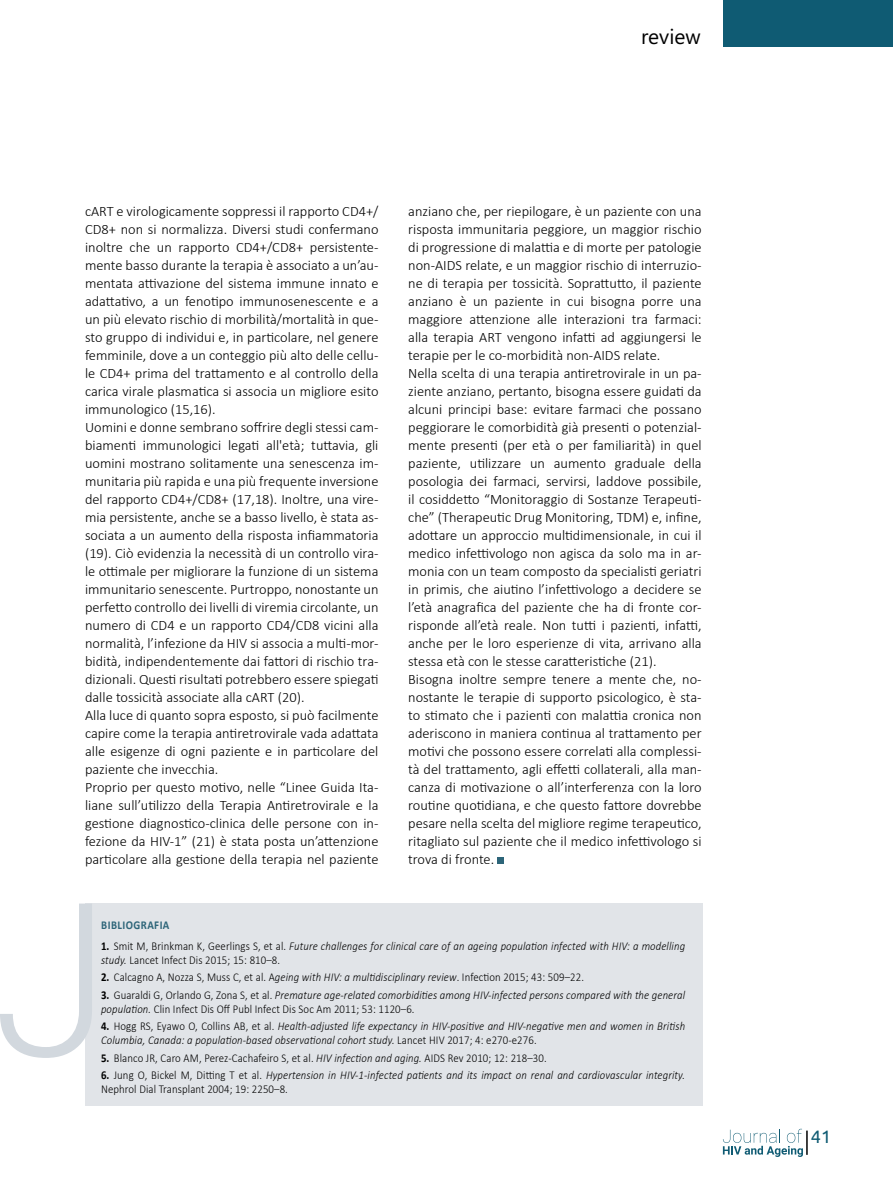
<style>
.page{position:relative;width:893px;height:1191px;background:#fff}
.page>*{position:absolute;margin:0;border:0;box-sizing:border-box;transform-origin:0 0}
.t1{font:21px "Segoe WP";color:#000}
.t2{font:18px "Ubuntu";color:#0f5b73}
.t3{font:300 14.4px/18px "Calibri";color:#000;text-align:justify}
.t4{font:italic 300 12px/13.5px "Calibri";letter-spacing:.01em;color:#000;scale:.9 1}
.t5{font:300 12px "Calibri";letter-spacing:.01em;color:#000;scale:.9 1}
.t6{font:700 12px "Calibri";letter-spacing:.04em;color:#2d6579;scale:.9 1}
.s1{font-weight:700;font-style:normal}
.s2{font-style:normal}
.s3{font-weight:700}
.s4{font-style:italic}
</style>
<div class="page">
<div style="left:723px;top:0;width:170px;height:47px;background:#0f5b73"></div>
<svg style="left:723px;top:1128px;width:80px;height:29px"></svg>
<hr style="left:806px;top:1130px;width:2px;height:24px;background:#000">
<div style="left:497px;top:857px;width:7px;height:7px;background:#2d6579"></div>
<div style="left:85px;top:903px;width:617px;height:202px;background:#e1e4e8"></div>
<svg style="left:0;top:903px;width:92px;height:155px"></svg>
<p class="t1" style="left:641px;top:22px;width:61px">review</p>
<p class="t3" style="left:85px;top:202px;width:295px">cART e virologicamente soppressi il rapporto CD4+/ CD8+ non si normalizza. Diversi studi confermano inoltre che un rapporto CD4+/CD8+ persistente&shy;mente basso durante la terapia è associato a un’au&shy;mentata attivazione del sistema immune innato e adattativo, a un fenotipo immunosenescente e a un più elevato rischio di morbilità/mortalità in que&shy;sto gruppo di individui e, in particolare, nel genere femminile, dove a un conteggio più alto delle cellu&shy;le CD4+ prima del trattamento e al controllo della carica virale plasmatica si associa un migliore esito immunologico (15,16).</p>
<p class="t3" style="left:85px;top:418px;width:295px">Uomini e donne sembrano soffrire degli stessi cam&shy;biamenti immunologici legati all'età; tuttavia, gli uomini mostrano solitamente una senescenza im&shy;munitaria più rapida e una più frequente inversione del rapporto CD4+/CD8+ (17,18). Inoltre, una vire&shy;mia persistente, anche se a basso livello, è stata as&shy;sociata a un aumento della risposta infiammatoria (19). Ciò evidenzia la necessità di un controllo vira&shy;le ottimale per migliorare la funzione di un sistema immunitario senescente. Purtroppo, nonostante un perfetto controllo dei livelli di viremia circolante, un numero di CD4 e un rapporto CD4/CD8 vicini alla normalità, l’infezione da HIV si associa a multi-mor&shy;bidità, indipendentemente dai fattori di rischio tra&shy;dizionali. Questi risultati potrebbero essere spiegati dalle tossicità associate alla cART (20).</p>
<p class="t3" style="left:85px;top:706px;width:295px">Alla luce di quanto sopra esposto, si può facilmente capire come la terapia antiretrovirale vada adattata alle esigenze di ogni paziente e in particolare del paziente che invecchia.</p>
<p class="t3" style="left:85px;top:778px;width:295px">Proprio per questo motivo, nelle “Linee Guida Ita&shy;liane sull’utilizzo della Terapia Antiretrovirale e la gestione diagnostico-clinica delle persone con in&shy;fezione da HIV-1” (21) è stata posta un’attenzione particolare alla gestione della terapia nel paziente</p>
<p class="t3" style="left:408px;top:202px;width:295px">anziano che, per riepilogare, è un paziente con una risposta immunitaria peggiore, un maggior rischio di progressione di malattia e di morte per patologie non-AIDS relate, e un maggior rischio di interruzio&shy;ne di terapia per tossicità. Soprattutto, il paziente anziano è un paziente in cui bisogna porre una maggiore attenzione alle interazioni tra farmaci: alla terapia ART vengono infatti ad aggiungersi le terapie per le co-morbidità non-AIDS relate.</p>
<p class="t3" style="left:408px;top:364px;width:295px">Nella scelta di una terapia antiretrovirale in un pa&shy;ziente anziano, pertanto, bisogna essere guidati da alcuni principi base: evitare farmaci che possano peggiorare le comorbidità già presenti o potenzial&shy;mente presenti (per età o per familiarità) in quel paziente, utilizzare un aumento graduale della posologia dei farmaci, servirsi, laddove possibile, il cosiddetto “Monitoraggio di Sostanze Terapeuti&shy;che” (Therapeutic Drug Monitoring, TDM) e, infine, adottare un approccio multidimensionale, in cui il medico infettivologo non agisca da solo ma in ar&shy;monia con un team composto da specialisti geriatri in primis, che aiutino l’infettivologo a decidere se l’età anagrafica del paziente che ha di fronte cor&shy;risponde all’età reale. Non tutti i pazienti, infatti, anche per le loro esperienze di vita, arrivano alla stessa età con le stesse caratteristiche (21).</p>
<p class="t3" style="left:408px;top:670px;width:295px">Bisogna inoltre sempre tenere a mente che, no&shy;nostante le terapie di supporto psicologico, è sta&shy;to stimato che i pazienti con malattia cronica non aderiscono in maniera continua al trattamento per motivi che possono essere correlati alla complessi&shy;tà del trattamento, agli effetti collaterali, alla man&shy;canza di motivazione o all’interferenza con la loro routine quotidiana, e che questo fattore dovrebbe pesare nella scelta del migliore regime terapeutico, ritagliato sul paziente che il medico infettivologo si trova di fronte.</p>
<p class="t6" style="left:101px;top:917px;width:77px">BIBLIOGRAFIA</p>
<p class="t4" style="left:101px;top:939px;width:650px"><span class="s1">1.</span> <span class="s2">Smit M, Brinkman K, Geerlings S, et al.</span> Future challenges for clinical care of an ageing population infected with HIV: a modelling study. <span class="s2">Lancet Infect Dis 2015; 15: 810–8.</span></p>
<p class="t5" style="left:101px;top:969px;width:538px"><span class="s3">2.</span> Calcagno A, Nozza S, Muss C, et al. A<span class="s4">geing with HIV: a multidisciplinary review</span>. Infection 2015; 43: 509–22.</p>
<p class="t4" style="left:101px;top:988px;width:650px"><span class="s1">3.</span> <span class="s2">Guaraldi G, Orlando G, Zona S, et al.</span> Premature age-related comorbidities among HIV-infected persons compared with the general population. <span class="s2">Clin Infect Dis Off Publ Infect Dis Soc Am 2011; 53: 1120–6.</span></p>
<p class="t4" style="left:101px;top:1019px;width:650px"><span class="s1">4.</span> <span class="s2">Hogg RS, Eyawo O, Collins AB, et al.</span> Health-adjusted life expectancy in HIV-positive and HIV-negative men and women in British<br>Columbia, Canada: a population-based observational cohort study. <span class="s2">Lancet HIV 2017; 4: e270-e276.</span></p>
<p class="t5" style="left:101px;top:1050px;width:497px"><span class="s3">5.</span> Blanco JR, Caro AM, Perez-Cachafeiro S, et al. <span class="s4">HIV infection and aging.</span> AIDS Rev 2010; 12: 218–30.</p>
<p class="t4" style="left:101px;top:1068px;width:650px"><span class="s1">6.</span> <span class="s2">Jung O, Bickel M, Ditting T et al.</span> Hypertension in HIV-1-infected patients and its impact on renal and cardiovascular integrity.<br><span class="s2">Nephrol Dial Transplant 2004; 19: 2250–8.</span></p>
<p class="t2" style="left:811px;top:1125px;width:22px">41</p>
</div>
